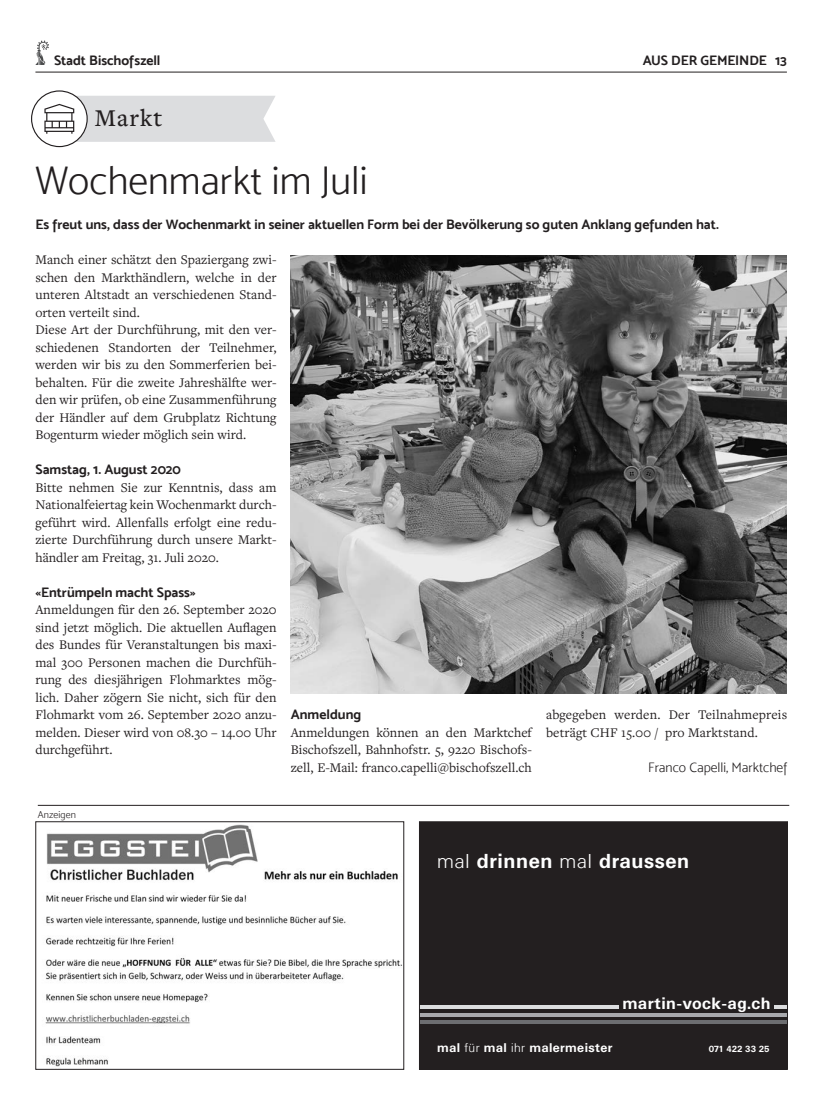
<style>
.page{position:relative;width:833px;height:1117px;background:#fff}
.page>*{position:absolute;margin:0;border:0;box-sizing:border-box;transform-origin:0 0}
.t1{font:40px "Mosk Light 300";color:#231f20}
.t2{font:500 25px "Freight Text Pro";letter-spacing:.04em;color:#231f20}
.t3{font:700 20px "Univers BQ";letter-spacing:.03em;color:#fff}
.t4{font:700 16.25px "Univers BQ";letter-spacing:.03em;color:#fff}
.t5{font:13.75px/17.5px "Freight Text Pro";color:#231f20;text-align:justify}
.t6{font:13.75px "Mosk Bold 700";color:#231f20}
.t7{font:13.75px "Mosk Light 300";color:#231f20}
.t8{font:700 12.5px "Univers BQ";letter-spacing:.03em;color:#fff}
.t9{font:10px "Mosk Light 300";letter-spacing:.01em;color:#231f20}
.t10{font:700 8.75px "Univers BQ";color:#fff}
.s1{font-weight:300}
</style>
<div class="page">
<hr style="left:35px;top:72px;width:752px;height:1px;background:#231f20">
<svg style="left:35px;top:41px;width:14px;height:24px"></svg>
<img style="left:291px;top:255px;width:495px;height:438px">
<img style="left:45px;top:824px;width:357px;height:243px">
<div style="left:35px;top:821px;width:369px;height:248px;border:1px solid #231f20"></div>
<hr style="left:38px;top:805px;width:751px;height:1px;background:#231f20">
<div style="left:419px;top:821px;width:368px;height:248px;background:#231f20"></div>
<svg style="left:774px;top:1005px;width:12px;height:3px"></svg>
<svg style="left:421px;top:1020px;width:365px;height:3px"></svg>
<svg style="left:421px;top:1013px;width:365px;height:3px"></svg>
<hr style="left:419px;top:1005px;width:200px;height:3px;background:#dcdddf">
<div style="left:419px;top:821px;width:369px;height:248px;border:1px solid #231f20"></div>
<svg style="left:31px;top:90px;width:244px;height:57px"></svg>
<p class="t6" style="left:54px;top:52px;width:108px">Stadt Bischofszell</p>
<p class="t6" style="left:642px;top:52px;width:146px">AUS DER GEMEINDE 13</p>
<h2 class="t2" style="left:95px;top:102px;width:69px">Markt</h2>
<h1 class="t1" style="left:35px;top:157px;width:333px">Wochenmarkt im Juli</h1>
<p class="t6" style="left:35px;top:216px;width:685px">Es freut uns, dass der Wochenmarkt in seiner aktuellen Form bei der Bevölkerung so guten Anklang gefunden hat.</p>
<p class="t5" style="left:35px;top:250px;width:243px;text-align:left">Manch einer schätzt den Spaziergang zwi&shy;schen den Markthändlern, welche in der unteren Altstadt an verschiedenen Stand&shy;orten verteilt sind.<br>Diese Art der Durchführung, mit den ver&shy;schiedenen Standorten der Teilnehmer, werden wir bis zu den Sommerferien bei&shy;behalten. Für die zweite Jahreshälfte wer&shy;den wir prüfen, ob eine Zusammenführung der Händler auf dem Grubplatz Richtung Bogenturm wieder möglich sein wird.</p>
<p class="t6" style="left:35px;top:461px;width:147px">Samstag, 1. August 2020</p>
<p class="t5" style="left:35px;top:478px;width:243px">Bitte nehmen Sie zur Kenntnis, dass am Nationalfeiertag kein Wochenmarkt durch&shy;geführt wird. Allenfalls erfolgt eine redu&shy;zierte Durchführung durch unsere Markt&shy;händler am Freitag, 31. Juli 2020.</p>
<p class="t6" style="left:35px;top:583px;width:162px">«Entrümpeln macht Spass»</p>
<p class="t5" style="left:35px;top:600px;width:243px">Anmeldungen für den 26. September 2020 sind jetzt möglich. Die aktuellen Auflagen des Bundes für Veranstaltungen bis maxi&shy;mal 300 Personen machen die Durchfüh&shy;rung des diesjährigen Flohmarktes mög&shy;lich. Daher zögern Sie nicht, sich für den Flohmarkt vom 26. September 2020 anzu&shy;melden. Dieser wird von 08.30 – 14.00 Uhr durchgeführt.</p>
<p class="t6" style="left:291px;top:706px;width:72px">Anmeldung</p>
<p class="t5" style="left:291px;top:723px;width:244px">Anmeldungen können an den Marktchef Bischofszell, Bahnhofstr. 5, 9220 Bischofs&shy;zell, E-Mail: franco.capelli@bischofszell.ch</p>
<p class="t5" style="left:546px;top:705px;width:243px">abgegeben werden. Der Teilnahmepreis beträgt CHF 15.00 / pro Marktstand.</p>
<p class="t7" style="left:648px;top:759px;width:140px">Franco Capelli, Marktchef</p>
<p class="t9" style="left:38px;top:808px;width:40px">Anzeigen</p>
<h3 class="t3" style="left:437px;top:849px;width:253px"><span class="s1">mal</span> drinnen <span class="s1">mal</span> draussen</h3>
<p class="t4" style="left:622px;top:993px;width:150px">martin-vock-ag.ch</p>
<p class="t8" style="left:437px;top:1039px;width:177px">mal <span class="s1">für</span> mal <span class="s1">ihr</span> malermeister</p>
<p class="t10" style="left:709px;top:1043px;width:62px">071 422 33 25</p>
</div>
